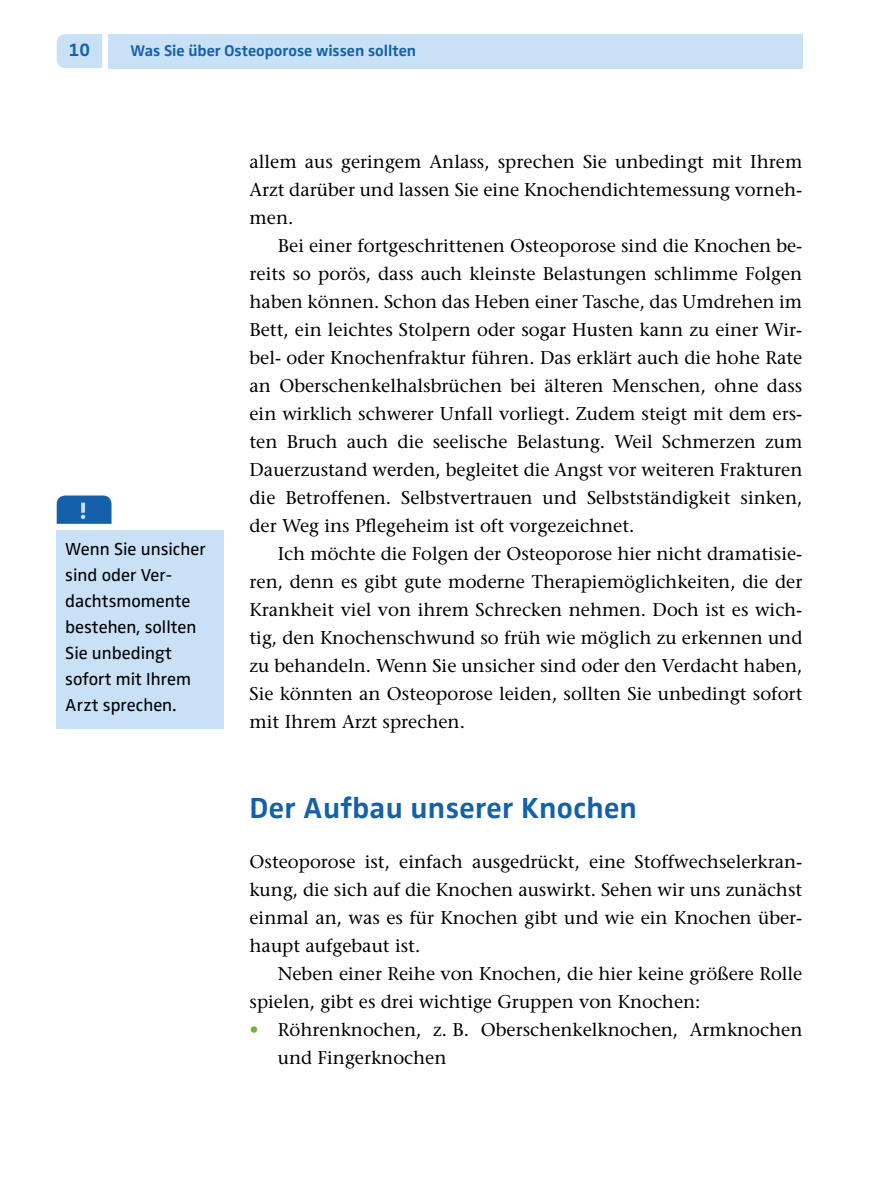
<style>
.page{position:relative;width:879px;height:1191px;background:#fff}
.page>*{position:absolute;margin:0;border:0;box-sizing:border-box;transform-origin:0 0}
.t1{font:700 30px "Zwo Pro";letter-spacing:.01em;color:#1560ab}
.t2{font:18.4px/28px "Stone Serif";color:#000;text-align:justify}
.t3{font:700 18.4px "Zwo Pro";color:#1560ab}
.t4{font:18px/26px "Zwo Pro";color:#000}
.t5{font:700 16px "Zwo Pro";color:#1560ab}
.s1{color:#70b13f}
</style>
<div class="page">
<div style="left:57px;top:34px;width:45px;height:34px;background:#c8e1f6"></div>
<div style="left:108px;top:34px;width:694px;height:34px;background:#c8e1f6"></div>
<svg style="left:57px;top:495px;width:54px;height:29px;background:#246ab0"></svg>
<div style="left:57px;top:530px;width:167px;height:198px;background:#c8e1f6"></div>
<p class="t3" style="left:69px;top:39px;width:23px">10</p>
<p class="t5" style="left:130px;top:41px;width:287px">Was Sie über Osteoporose wissen sollten</p>
<p class="t4" style="left:65px;top:536px;width:142px">Wenn Sie unsicher sind oder Ver&shy;dachtsmomente bestehen, sollten<br>Sie unbedingt sofort mit Ihrem<br>Arzt sprechen.</p>
<p class="t2" style="left:249px;top:148px;width:554px">allem aus geringem Anlass, sprechen Sie unbedingt mit Ihrem Arzt darüber und lassen Sie eine Knochendichtemessung vorneh&shy;men.</p>
<p class="t2" style="left:249px;top:232px;width:554px;text-indent:28px">Bei einer fortgeschrittenen Osteoporose sind die Knochen be&shy;reits so porös, dass auch kleinste Belastungen schlimme Folgen haben können. Schon das Heben einer Tasche, das Umdrehen im Bett, ein leichtes Stolpern oder sogar Husten kann zu einer Wir&shy;bel- oder Knochenfraktur führen. Das erklärt auch die hohe Rate an Oberschenkelhalsbrüchen bei älteren Menschen, ohne dass ein wirklich schwerer Unfall vorliegt. Zudem steigt mit dem ers&shy;ten Bruch auch die seelische Belastung. Weil Schmerzen zum Dauerzustand werden, begleitet die Angst vor weiteren Frakturen die Betroffenen. Selbstvertrauen und Selbstständigkeit sinken, der Weg ins Pflegeheim ist oft vorgezeichnet.</p>
<p class="t2" style="left:249px;top:540px;width:554px;text-indent:28px">Ich möchte die Folgen der Osteoporose hier nicht dramatisie&shy;ren, denn es gibt gute moderne Therapiemöglichkeiten, die der Krankheit viel von ihrem Schrecken nehmen. Doch ist es wich&shy;tig, den Knochenschwund so früh wie möglich zu erkennen und zu behandeln. Wenn Sie unsicher sind oder den Verdacht haben, Sie könnten an Osteoporose leiden, sollten Sie unbedingt sofort mit Ihrem Arzt sprechen.</p>
<h1 class="t1" style="left:249px;top:790px;width:389px">Der Aufbau unserer Knochen</h1>
<p class="t2" style="left:249px;top:848px;width:554px">Osteoporose ist, einfach ausgedrückt, eine Stoffwechselerkran&shy;kung, die sich auf die Knochen auswirkt. Sehen wir uns zunächst einmal an, was es für Knochen gibt und wie ein Knochen über&shy;haupt aufgebaut ist.</p>
<p class="t2" style="left:249px;top:960px;width:554px;text-indent:28px">Neben einer Reihe von Knochen, die hier keine größere Rolle spielen, gibt es drei wichtige Gruppen von Knochen:</p>
<p class="t2" style="left:278px;top:1016px;width:526px;text-indent:-28px"><span class="s1">•</span> Röhrenknochen, z. B. Oberschenkelknochen, Armknochen und Fingerknochen</p>
</div>
